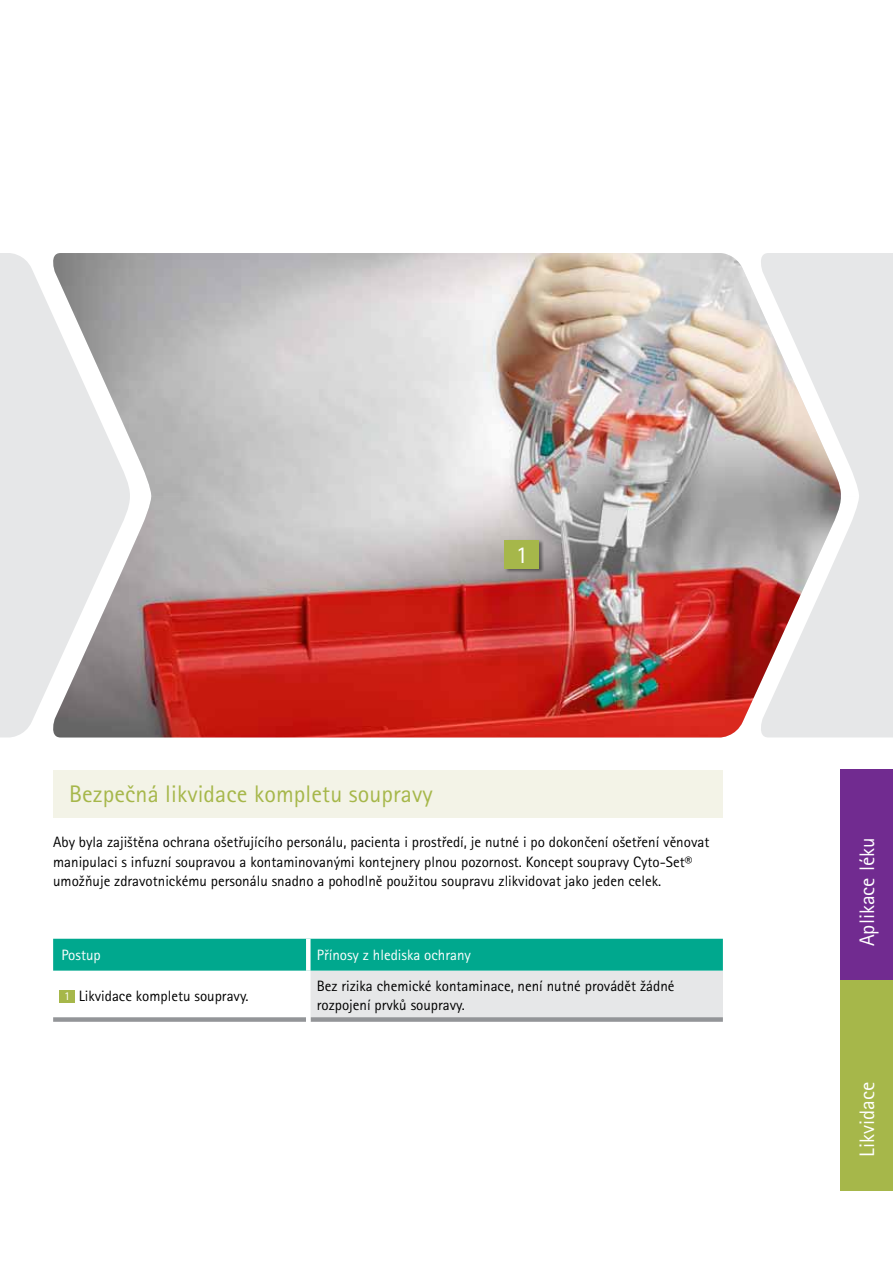
<style>
.page{position:relative;width:893px;height:1263px;background:#fff}
.page>*{position:absolute;margin:0;border:0;box-sizing:border-box;transform-origin:0 0}
.t1{font:24.3px "Rotis Sans Serif Pro";color:#fff}
.t2{font:24px "Rotis Sans Serif Pro";letter-spacing:.005em;color:#a6b74a}
.t3{font:21px "Rotis Sans Serif Pro";color:#fff}
.t4{font:15px/19.5px "Rotis Sans Serif Pro";color:#000}
.t5{font:15px "Rotis Sans Serif Pro";color:#fff}
.s1{font-size:12px;color:#fff}
</style>
<div class="page">
<img style="left:130px;top:253px;width:626px;height:484px">
<div style="left:53px;top:939px;width:670px;height:32px;background:#00a88e"></div>
<div style="left:308px;top:971px;width:415px;height:48px;background:#e6e7e8"></div>
<div style="left:306px;top:939px;width:5px;height:32px;background:#fff"></div>
<div style="left:53px;top:1017px;width:253px;height:5px;background:#939598"></div>
<div style="left:311px;top:1017px;width:412px;height:5px;background:#939598"></div>
<div style="left:306px;top:971px;width:5px;height:51px;background:#fff"></div>
<div style="left:60px;top:990px;width:15px;height:13px;background:#a6b74a"></div>
<svg style="left:0;top:253px;width:130px;height:484px;background:#d4d4d5"></svg>
<svg style="left:756px;top:253px;width:137px;height:484px;background:#dcd5d4"></svg>
<div style="left:53px;top:770px;width:670px;height:47px;background:#f3f3e7"></div>
<div style="left:504px;top:539px;width:40px;height:35px;background:#000;opacity:.45"></div>
<div style="left:505px;top:540px;width:34px;height:29px;background:#a6b74a"></div>
<div style="left:841px;top:770px;width:52px;height:421px;background:#712b90"></div>
<div style="left:841px;top:980px;width:52px;height:211px;background:#a6b74a"></div>
<h1 class="t1" style="left:516px;top:540px;width:14px">1</h1>
<h2 class="t2" style="left:69px;top:780px;width:365px">Bezpečná likvidace kompletu soupravy</h2>
<p class="t4" style="left:53px;top:832px;width:658px">Aby byla zajištěna ochrana ošetřujícího personálu, pacienta i prostředí, je nutné i po dokončení ošetření věnovat manipulaci s infuzní soupravou a kontaminovanými kontejnery plnou pozornost. Koncept soupravy Cyto-Set® umožňuje zdravotnickému personálu snadno a pohodlně použitou soupravu zlikvidovat jako jeden celek.</p>
<p class="t5" style="left:62px;top:946px;width:41px">Postup</p>
<p class="t5" style="left:317px;top:946px;width:156px">Přínosy z hlediska ochrany</p>
<p class="t4" style="left:64px;top:987px;width:186px"><span class="s1">1</span> Likvidace kompletu soupravy.</p>
<p class="t4" style="left:317px;top:976px;width:359px">Bez rizika chemické kontaminace, není nutné provádět žádné rozpojení prvků soupravy.</p>
<h3 class="t3" style="left:855px;top:946px;width:110px;rotate:-90deg">Aplikace léku</h3>
<h3 class="t3" style="left:855px;top:1157px;width:76px;rotate:-90deg">Likvidace</h3>
</div>
